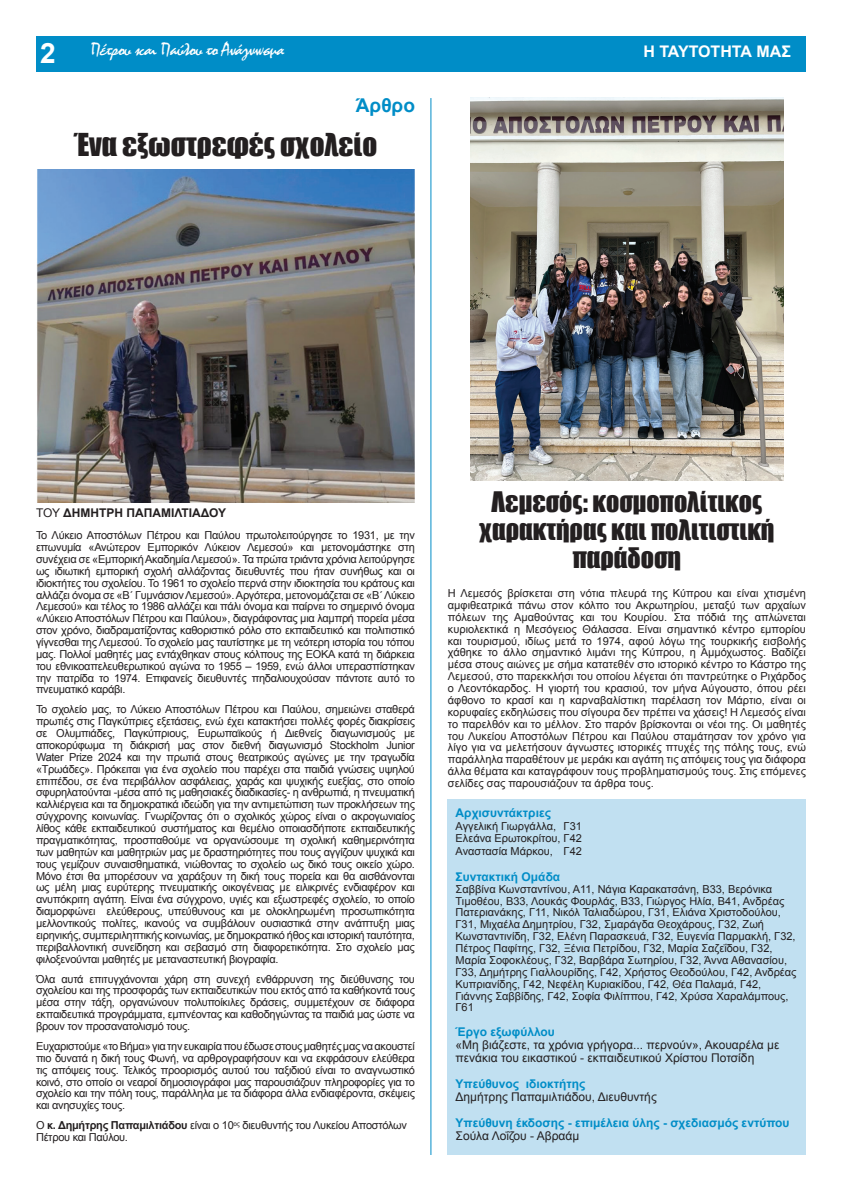
<style>
.page{position:relative;width:842px;height:1191px;background:#fff}
.page>*{position:absolute;margin:0;border:0;box-sizing:border-box;transform-origin:0 0}
.t1{font:29px "Impact";color:#231f20}
.t2{font:26px/28.1px "Impact";color:#231f20;text-align:center}
.t3{font:19px "Mistral";letter-spacing:-.025em;color:#fff}
.t4{font:700 19px "Arial";color:#008dc7}
.t5{font:700 16px "Arial";color:#fff}
.t6{font:12px/12.9px "Arial";color:#231f20}
.t7{font:700 12px "Arial";color:#008dc7}
.t8{font:700 12px "Arial";color:#231f20}
.t9{font:11px/11.9px "Arial";color:#231f20;text-align:justify}
.t10{font:11px/11.9px "Arial";letter-spacing:-.025em;color:#231f20}
.s1{font-family:"Arial";font-weight:700;font-size:28px}
.s2{font-weight:400}
.s3{font-weight:700}
</style>
<div class="page">
<div style="left:36px;top:36px;width:770px;height:35px;background:#008dc7"></div>
<img style="left:470px;top:97px;width:313px;height:383px">
<div style="left:448px;top:799px;width:358px;height:356px;background:#c1e0f1"></div>
<img style="left:37px;top:169px;width:378px;height:333px">
<hr style="left:430px;top:98px;width:1px;height:1057px;background:#008dc7">
<h3 class="t3" style="left:40px;top:38px;width:246px"><span class="s1">2</span> Πέτρου και Πaύλου το Ανάγνωσμα</h3>
<h3 class="t5" style="left:643px;top:40px;width:149px">Η ΤΑΥΤΟΤΗΤΑ ΜΑΣ</h3>
<h3 class="t4" style="left:356px;top:92px;width:61px">Άρθρο</h3>
<h1 class="t1" style="left:74px;top:122px;width:305px">Ένα εξωστρεφές σχολείο</h1>
<p class="t8" style="left:36px;top:504px;width:192px"><span class="s2">ΤΟΥ</span> ΔΗΜΗΤΡΗ ΠΑΠΑΜΙΛΤΙΑΔΟΥ</p>
<p class="t9" style="left:36px;top:529px;width:380px">Το Λύκειο Αποστόλων Πέτρου και Παύλου πρωτολειτούργησε το 1931, με την επωνυμία «Ανώτερον Εμπορικόν Λύκειον Λεμεσού» και μετονομάστηκε στη συνέχεια σε «Εμπορική Ακαδημία Λεμεσού». Τα πρώτα τριάντα χρόνια λειτούργησε ως ιδιωτική εμπορική σχολή αλλάζοντας διευθυντές που ήταν συνήθως και οι ιδιοκτήτες του σχολείου. Το 1961 το σχολείο περνά στην ιδιοκτησία του κράτους και αλλάζει όνομα σε «Β΄ Γυμνάσιον Λεμεσού». Αργότερα, μετονομάζεται σε «Β΄ Λύκειο Λεμεσού» και τέλος το 1986 αλλάζει και πάλι όνομα και παίρνει το σημερινό όνομα «Λύκειο Αποστόλων Πέτρου και Παύλου», διαγράφοντας μια λαμπρή πορεία μέσα στον χρόνο, διαδραματίζοντας καθοριστικό ρόλο στο εκπαιδευτικό και πολιτιστικό γίγνεσθαι της Λεμεσού. Το σχολείο μας ταυτίστηκε με τη νεότερη ιστορία του τόπου μας. Πολλοί μαθητές μας εντάχθηκαν στους κόλπους της ΕΟΚΑ κατά τη διάρκεια του εθνικοαπελευθερωτικού αγώνα το 1955 – 1959, ενώ άλλοι υπερασπίστηκαν την πατρίδα το 1974. Επιφανείς διευθυντές πηδαλιουχούσαν πάντοτε αυτό το πνευματικό καράβι.</p>
<p class="t9" style="left:36px;top:703px;width:380px">Το σχολείο μας, το Λύκειο Αποστόλων Πέτρου και Παύλου, σημειώνει σταθερά πρωτιές στις Παγκύπριες εξετάσεις, ενώ έχει κατακτήσει πολλές φορές διακρίσεις σε Ολυμπιάδες, Παγκύπριους, Ευρωπαϊκούς ή Διεθνείς διαγωνισμούς με αποκορύφωμα τη διάκρισή μας στον διεθνή διαγωνισμό Stockholm Junior Water Prize 2024 και την πρωτιά στους θεατρικούς αγώνες με την τραγωδία «Τρωάδες». Πρόκειται για ένα σχολείο που παρέχει στα παιδιά γνώσεις υψηλού επιπέδου, σε ένα περιβάλλον ασφάλειας, χαράς και ψυχικής ευεξίας, στο οποίο σφυρηλατούνται -μέσα από τις μαθησιακές διαδικασίες- η ανθρωπιά, η πνευματική καλλιέργεια και τα δημοκρατικά ιδεώδη για την αντιμετώπιση των προκλήσεων της σύγχρονης κοινωνίας. Γνωρίζοντας ότι ο σχολικός χώρος είναι ο ακρογωνιαίος λίθος κάθε εκπαιδευτικού συστήματος και θεμέλιο οποιασδήποτε εκπαιδευτικής πραγματικότητας, προσπαθούμε να οργανώσουμε τη σχολική καθημερινότητα των μαθητών και μαθητριών μας με δραστηριότητες που τους αγγίζουν ψυχικά και τους γεμίζουν συναισθηματικά, νιώθοντας το σχολείο ως δικό τους οικείο χώρο.<br>Μόνο έτσι θα μπορέσουν να χαράξουν τη δική τους πορεία και θα αισθάνονται ως μέλη μιας ευρύτερης πνευματικής οικογένειας με ειλικρινές ενδιαφέρον και ανυπόκριτη αγάπη. Είναι ένα σύγχρονο, υγιές και εξωστρεφές σχολείο, το οποίο διαμορφώνει ελεύθερους, υπεύθυνους και με ολοκληρωμένη προσωπικότητα μελλοντικούς πολίτες, ικανούς να συμβάλουν ουσιαστικά στην ανάπτυξη μιας ειρηνικής, συμπεριληπτικής κοινωνίας, με δημοκρατικό ήθος και ιστορική ταυτότητα, περιβαλλοντική συνείδηση και σεβασμό στη διαφορετικότητα. Στο σχολείο μας φιλοξενούνται μαθητές με μεταναστευτική βιογραφία.</p>
<p class="t9" style="left:36px;top:972px;width:380px">Όλα αυτά επιτυγχάνονται χάρη στη συνεχή ενθάρρυνση της διεύθυνσης του σχολείου και της προσφοράς των εκπαιδευτικών που εκτός από τα καθήκοντά τους μέσα στην τάξη, οργανώνουν πολυποίκιλες δράσεις, συμμετέχουν σε διάφορα εκπαιδευτικά προγράμματα, εμπνέοντας και καθοδηγώντας τα παιδιά μας ώστε να βρουν τον προσανατολισμό τους.</p>
<p class="t9" style="left:36px;top:1040px;width:380px">Ευχαριστούμε «το Βήμα» για την ευκαιρία που έδωσε στους μαθητές μας να ακουστεί πιο δυνατά η δική τους Φωνή, να αρθρογραφήσουν και να εκφράσουν ελεύθερα τις απόψεις τους. Τελικός προορισμός αυτού του ταξιδιού είναι το αναγνωστικό κοινό, στο οποίο οι νεαροί δημοσιογράφοι μας παρουσιάζουν πληροφορίες για το σχολείο και την πόλη τους, παράλληλα με τα διάφορα άλλα ενδιαφέροντα, σκέψεις και ανησυχίες τους.</p>
<p class="t10" style="left:36px;top:1119px;width:372px">Ο <span class="s3">κ. Δημήτρης Παπαμιλτιάδου</span> είναι ο 10<sup>ος</sup> διευθυντής του Λυκείου Αποστόλων<br>Πέτρου και Παύλου.</p>
<h2 class="t2" style="left:479px;top:487px;width:297px">Λεμεσός: κοσμοπολίτικος χαρακτήρας και πολιτιστική παράδοση</h2>
<p class="t9" style="left:448px;top:587px;width:360px">Η Λεμεσός βρίσκεται στη νότια πλευρά της Κύπρου και είναι χτισμένη αμφιθεατρικά πάνω στον κόλπο του Ακρωτηρίου, μεταξύ των αρχαίων πόλεων της Αμαθούντας και του Κουρίου. Στα πόδιά της απλώνεται κυριολεκτικά η Μεσόγειος Θάλασσα. Είναι σημαντικό κέντρο εμπορίου και τουρισμού, ιδίως μετά το 1974, αφού λόγω της τουρκικής εισβολής χάθηκε το άλλο σημαντικό λιμάνι της Κύπρου, η Αμμόχωστος. Βαδίζει μέσα στους αιώνες με σήμα κατατεθέν στο ιστορικό κέντρο το Κάστρο της Λεμεσού, στο παρεκκλήσι του οποίου λέγεται ότι παντρεύτηκε ο Ριχάρδος ο Λεοντόκαρδος. Η γιορτή του κρασιού, τον μήνα Αύγουστο, όπου ρέει άφθονο το κρασί και η καρναβαλίστικη παρέλαση τον Μάρτιο, είναι οι κορυφαίες εκδηλώσεις που σίγουρα δεν πρέπει να χάσεις! Η Λεμεσός είναι το παρελθόν και το μέλλον. Στο παρόν βρίσκονται οι νέοι της. Οι μαθητές του Λυκείου Αποστόλων Πέτρου και Παύλου σταμάτησαν τον χρόνο για λίγο για να μελετήσουν άγνωστες ιστορικές πτυχές της πόλης τους, ενώ παράλληλα παραθέτουν με μεράκι και αγάπη τις απόψεις τους για διάφορα άλλα θέματα και καταγράφουν τους προβληματισμούς τους. Στις επόμενες σελίδες σας παρουσιάζουν τα άρθρα τους.</p>
<p class="t7" style="left:456px;top:804px;width:97px">Αρχισυντάκτριες</p>
<p class="t9" style="left:456px;top:820px;width:128px">Αγγελική Γιωργάλλα, Γ31<br>Ελεάνα Ερωτοκρίτου, Γ42</p>
<p class="t9" style="left:456px;top:845px;width:128px">Αναστασία Μάρκου, Γ42</p>
<p class="t7" style="left:456px;top:868px;width:106px">Συντακτική Ομάδα</p>
<p class="t9" style="left:456px;top:883px;width:342px;text-align:left">Σαββίνα Κωνσταντίνου, Α11, Νάγια Καρακατσάνη, Β33, Βερόνικα Τιμοθέου, Β33, Λουκάς Φουρλάς, Β33, Γιώργος Ηλία, Β41, Ανδρέας Πατεριανάκης, Γ11, Νικόλ Ταλιαδώρου, Γ31, Ελιάνα Χριστοδούλου, Γ31, Μιχαέλα Δημητρίου, Γ32, Σμαράγδα Θεοχάρους, Γ32, Ζωή Κωνσταντινίδη, Γ32, Ελένη Παρασκευά, Γ32, Ευγενία Παρμακλή, Γ32, Πέτρος Παφίτης, Γ32, Ξένια Πετρίδου, Γ32, Μαρία Σαζεΐδου, Γ32, Μαρία Σοφοκλέους, Γ32, Βαρβάρα Σωτηρίου, Γ32, Άννα Αθανασίου, Γ33, Δημήτρης Γιαλλουρίδης, Γ42, Χρήστος Θεοδούλου, Γ42, Ανδρέας Κυπριανίδης, Γ42, Νεφέλη Κυριακίδου, Γ42, Θέα Παλαμά, Γ42, Γιάννης Σαββίδης, Γ42, Σοφία Φιλίππου, Γ42, Χρύσα Χαραλάμπους, Γ61</p>
<p class="t7" style="left:456px;top:1023px;width:101px">Έργο εξωφύλλου</p>
<p class="t6" style="left:456px;top:1038px;width:325px">«Μη βιάζεστε, τα χρόνια γρήγορα... περνούν», Ακουαρέλα με πενάκια του εικαστικού - εκπαιδευτικού Χρίστου Ποτσίδη</p>
<p class="t7" style="left:456px;top:1075px;width:131px">Υπεύθυνος ιδιοκτήτης</p>
<p class="t6" style="left:456px;top:1090px;width:203px">Δημήτρης Παπαμιλτιάδου, Διευθυντής</p>
<p class="t7" style="left:456px;top:1114px;width:335px">Υπεύθυνη έκδοσης - επιμέλεια ύλης - σχεδιασμός εντύπου</p>
<p class="t6" style="left:456px;top:1129px;width:125px">Σούλα Λοΐζου - Αβραάμ</p>
</div>
